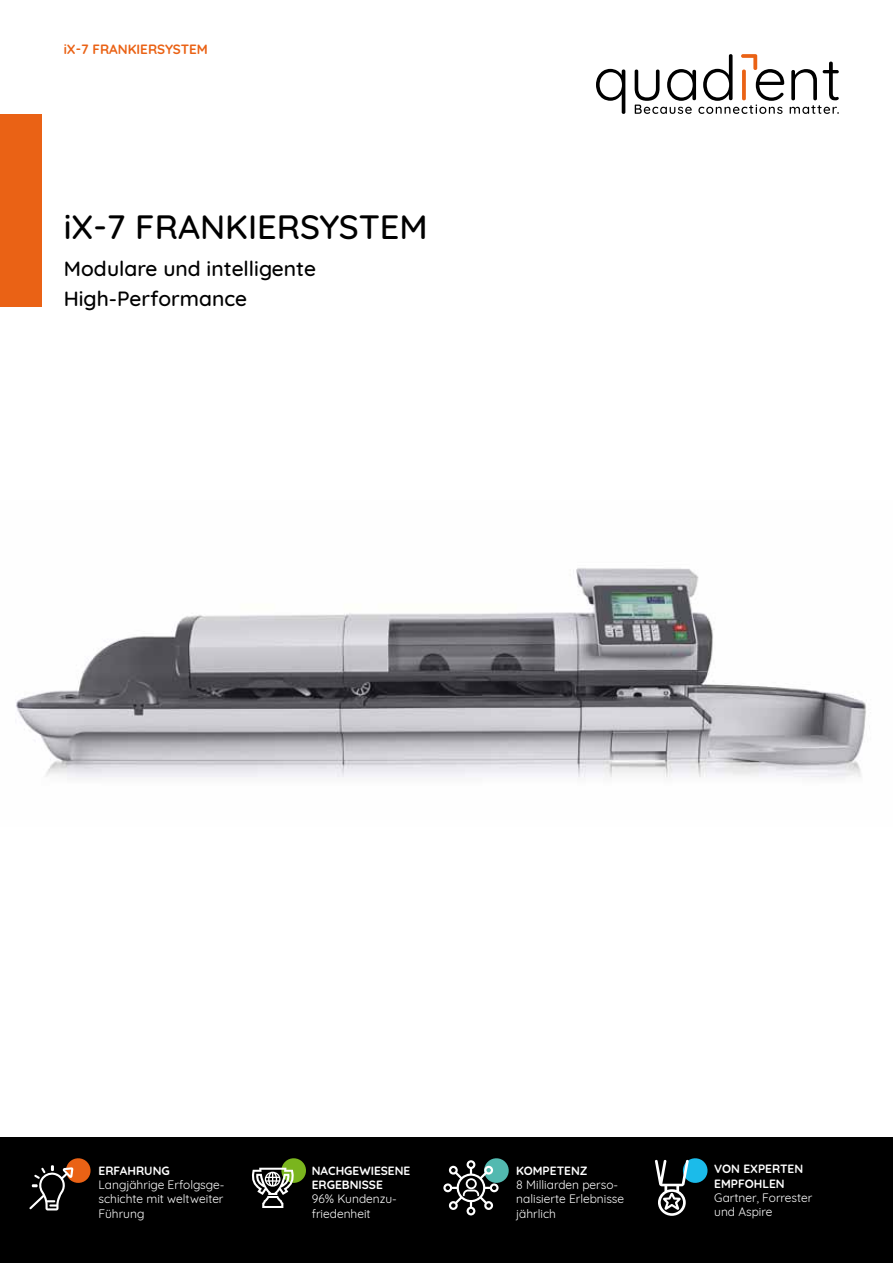
<style>
.page{position:relative;width:893px;height:1263px;background:#fff}
.page>*{position:absolute;margin:0;border:0;box-sizing:border-box;transform-origin:0 0}
.t1{font:500 34.35px "Quicksand";color:#000}
.t2{font:500 21px/30px "Quicksand";color:#000}
.t3{font:700 13.5px "Quicksand";color:#ea6215}
.t4{font:12px/14.4px "Quicksand";color:#fff}
.t5{font:700 12px/14.4px "Quicksand";color:#fff}
</style>
<div class="page">
<img style="left:16px;top:568px;width:850px;height:210px">
<svg style="left:596px;top:69px;width:29px;height:45px"></svg>
<svg style="left:635px;top:54px;width:149px;height:60px"></svg>
<svg style="left:790px;top:62px;width:49px;height:52px"></svg>
<div style="left:0;top:114px;width:42px;height:192px;background:#ea6215"></div>
<div style="left:0;top:1137px;width:893px;height:126px;background:#000"></div>
<svg style="left:252px;top:1158px;width:54px;height:50px"></svg>
<svg style="left:655px;top:1158px;width:53px;height:58px"></svg>
<svg style="left:29px;top:1158px;width:62px;height:52px"></svg>
<svg style="left:443px;top:1158px;width:66px;height:57px"></svg>
<p class="t3" style="left:64px;top:38px;width:146px">IX-7 FRANKIERSYSTEM</p>
<h1 class="t1" style="left:64px;top:199px;width:365px">iX-7 FRANKIERSYSTEM</h1>
<h2 class="t2" style="left:64px;top:252px;width:254px">Modulare und intelligente<br>High-Performance</h2>
<p class="t5" style="left:99px;top:1162px;width:15px">ERFA</p>
<p class="t5" style="left:128px;top:1162px;width:35px">HRUNG</p>
<p class="t4" style="left:99px;top:1176px;width:127px;text-align:justify">Langjährige Erfolgsge&shy;schichte mit weltweiter Führung</p>
<p class="t5" style="left:312px;top:1162px;width:100px">NACHGEWIESENE<br>ERGEBNISSE</p>
<p class="t4" style="left:312px;top:1190px;width:87px">96% Kundenzu&shy;friedenheit</p>
<p class="t5" style="left:516px;top:1162px;width:42px">KOM PETENZ</p>
<p class="t4" style="left:516px;top:1176px;width:109px">8 Milliarden perso&shy;nalisierte Erlebnisse jährlich</p>
<p class="t5" style="left:714px;top:1161px;width:63px">VON EXPERTEN<br>EM PFOHLEN</p>
<p class="t4" style="left:714px;top:1189px;width:100px">Gartner, Forrester und Aspire</p>
</div>
